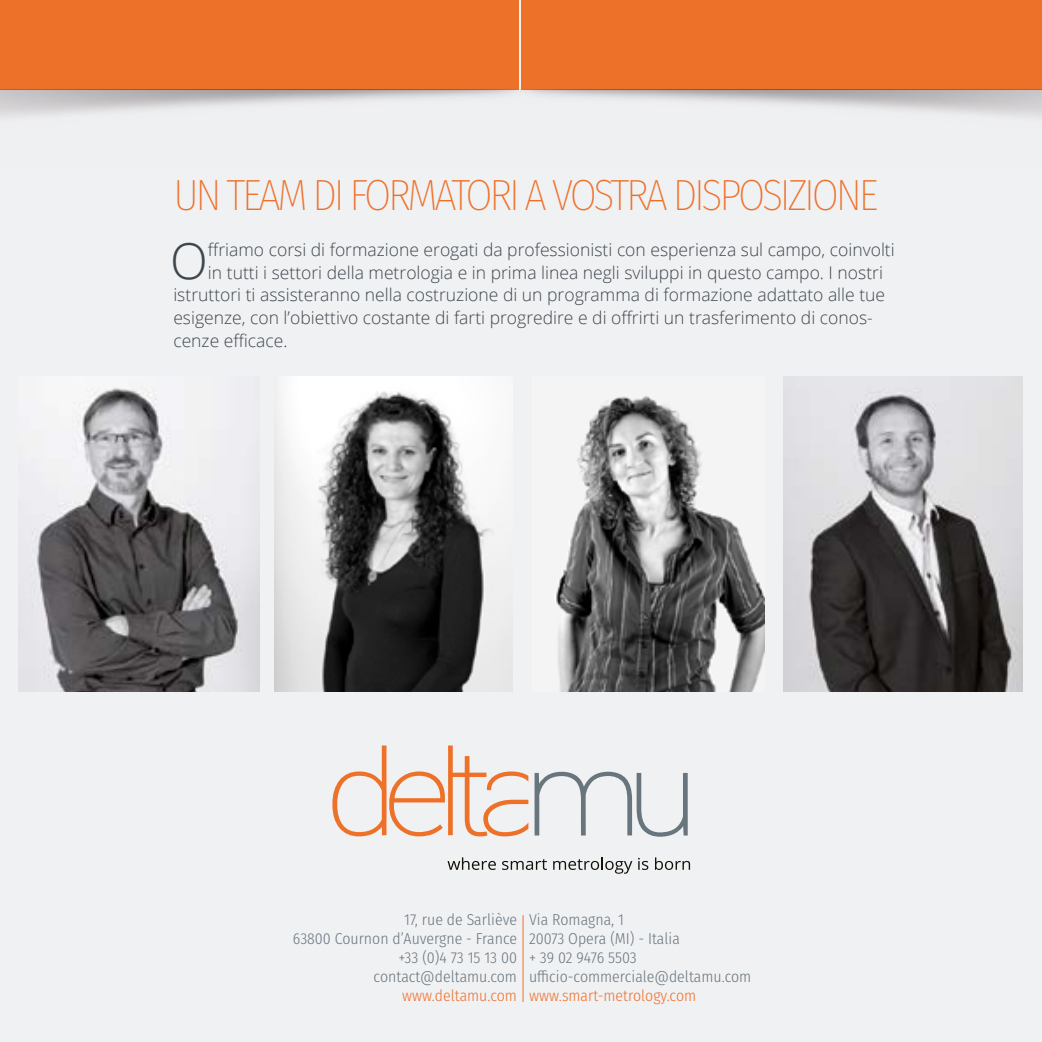
<style>
.page{position:relative;width:1042px;height:1042px;background:#f0f1f3}
.page>*{position:absolute;margin:0;border:0;box-sizing:border-box;transform-origin:0 0}
.t1{font:300 49.35px "Open Sans";color:#3d464d}
.t2{font:200 43.75px "Fira Sans Condensed";letter-spacing:-.075em;color:#ee712a}
.t3{font:300 17.5px "Open Sans";color:#3d464d}
.t4{font:300 15.75px/18.9px "Fira Sans Condensed";color:#68757d}
.t5{font:300 15.75px "Fira Sans Condensed";color:#ee712a}
</style>
<div class="page">
<svg style="left:332px;top:745px;width:196px;height:91px"></svg>
<svg style="left:534px;top:772px;width:154px;height:64px"></svg>
<svg style="left:447px;top:857px;width:49px;height:13px"></svg>
<svg style="left:502px;top:859px;width:45px;height:11px"></svg>
<svg style="left:553px;top:857px;width:79px;height:16px"></svg>
<svg style="left:638px;top:858px;width:10px;height:12px"></svg>
<svg style="left:655px;top:857px;width:35px;height:13px"></svg>
<hr style="left:523px;top:915px;width:1px;height:87px;background:#ee712a">
<div style="left:0;top:0;width:518px;height:89px;background:#ee712a"></div>
<div style="left:521px;top:0;width:521px;height:89px;background:#ee712a"></div>
<img style="left:0;top:89px;width:1042px;height:28px">
<img style="left:19px;top:388px;width:240px;height:304px">
<img style="left:275px;top:377px;width:237px;height:314px">
<img style="left:555px;top:396px;width:209px;height:295px">
<img style="left:784px;top:377px;width:238px;height:314px">
<h2 class="t2" style="left:173px;top:164px;width:706px">UN TEAM DI FORMATORI A VOSTRA DISPOSIZIONE</h2>
<h1 class="t1" style="left:170px;top:227px;width:39px">O</h1>
<p class="t3" style="left:208px;top:238px;width:688px">ffriamo corsi di formazione erogati da professionisti con esperienza sul campo, coinvolti</p>
<p class="t3" style="left:208px;top:260px;width:676px">in tutti i settori della metrologia e in prima linea negli sviluppi in questo campo. I nostri</p>
<p class="t3" style="left:173px;top:283px;width:713px">istruttori ti assisteranno nella costruzione di un programma di formazione adattato alle tue</p>
<p class="t3" style="left:173px;top:306px;width:701px">esigenze, con l’obiettivo costante di farti progredire e di offrirti un trasferimento di conos-</p>
<p class="t3" style="left:173px;top:329px;width:116px">cenze efficace.</p>
<p class="t4" style="left:293px;top:910px;width:226px;text-align:right">17, rue de Sarliève<br>63800 Cournon d’Auvergne - France +33 (0)4 73 15 13 00 contact@deltamu.com</p>
<p class="t5" style="left:402px;top:984px;width:116px">www.deltamu.com</p>
<p class="t4" style="left:529px;top:910px;width:224px">Via Romagna, 1<br>20073 Opera (MI) - Italia<br>+ 39 02 9476 5503 ufficio-commerciale@deltamu.com</p>
<p class="t5" style="left:529px;top:984px;width:169px">www.smart-metrology.com</p>
</div>
